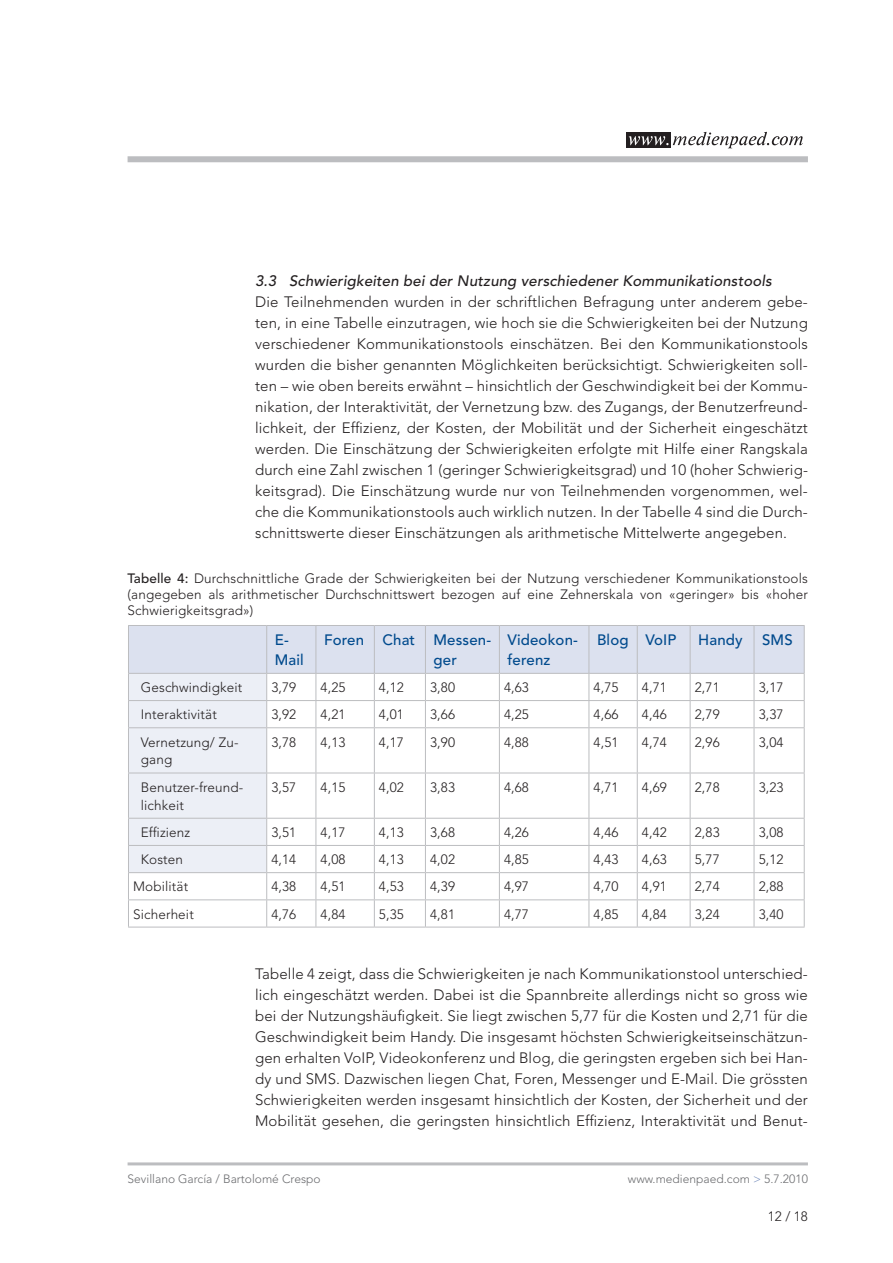
<style>
.page{position:relative;width:893px;height:1263px;background:#fff}
.page>*{position:absolute;margin:0;border:0;box-sizing:border-box;transform-origin:0 0}
.t1{font:300 15px/21px "Avenir LT Std";letter-spacing:.01em;color:#231f20;text-align:justify}
.t2{font:italic 500 15px "Avenir LT Std";letter-spacing:.01em;color:#231f20}
.t3{font:500 15px/19.5px "Avenir LT Std";letter-spacing:.01em;color:#004a8d}
.t4{font:300 13.5px/16.2px "Avenir LT Std";letter-spacing:.01em;color:#231f20}
.t5{font:300 12px "Avenir LT Std";color:#6c6d70}
.s1{font-weight:500}
.s2{color:#748cbb}
</style>
<div class="page">
<div style="left:128px;top:156px;width:680px;height:6px;background:#bcbdc0"></div>
<hr style="left:128px;top:1162px;width:680px;height:3px;background:#bcbdc0">
<div style="left:626px;top:133px;width:45px;height:15px;background:#231f20"></div>
<svg style="left:629px;top:132px;width:174px;height:16px"></svg>
<hr style="left:128px;top:927px;width:139px;height:1px;background:#bcbdc0">
<hr style="left:267px;top:927px;width:49px;height:1px;background:#bcbdc0">
<hr style="left:316px;top:927px;width:58px;height:1px;background:#bcbdc0">
<hr style="left:374px;top:927px;width:51px;height:1px;background:#bcbdc0">
<hr style="left:425px;top:927px;width:74px;height:1px;background:#bcbdc0">
<hr style="left:499px;top:927px;width:90px;height:1px;background:#bcbdc0">
<hr style="left:589px;top:927px;width:48px;height:1px;background:#bcbdc0">
<hr style="left:637px;top:927px;width:53px;height:1px;background:#bcbdc0">
<hr style="left:690px;top:927px;width:64px;height:1px;background:#bcbdc0">
<hr style="left:754px;top:927px;width:51px;height:1px;background:#bcbdc0">
<svg style="left:128px;top:625px;width:677px;height:302px"></svg>
<hr style="left:128px;top:872px;width:139px;height:1px;background:#bcbdc0">
<p class="t2" style="left:255px;top:272px;width:518px">3.3 Schwierigkeiten bei der Nutzung verschiedener Kommunikationstools</p>
<p class="t1" style="left:255px;top:291px;width:554px">Die Teilnehmenden wurden in der schriftlichen Befragung unter anderem gebe&shy;ten, in eine Tabelle einzutragen, wie hoch sie die Schwierigkeiten bei der Nutzung verschiedener Kommunikationstools einschätzen. Bei den Kommunikationstools wurden die bisher genannten Möglichkeiten berücksichtigt. Schwierigkeiten soll&shy;ten – wie oben bereits erwähnt – hinsichtlich der Geschwindigkeit bei der Kommu&shy;nikation, der Interaktivität, der Vernetzung bzw. des Zugangs, der Benutzerfreund&shy;lichkeit, der Effizienz, der Kosten, der Mobilität und der Sicherheit eingeschätzt werden. Die Einschätzung der Schwierigkeiten erfolgte mit Hilfe einer Rangskala durch eine Zahl zwischen 1 (geringer Schwierigkeitsgrad) und 10 (hoher Schwierig&shy;keitsgrad). Die Einschätzung wurde nur von Teilnehmenden vorgenommen, wel&shy;che die Kommunikationstools auch wirklich nutzen. In der Tabelle 4 sind die Durch&shy;schnittswerte dieser Einschätzungen als arithmetische Mittelwerte angegeben.</p>
<p class="t4" style="left:128px;top:570px;width:682px;text-align:justify"><span class="s1">Tabelle 4:</span> Durchschnittliche Grade der Schwierigkeiten bei der Nutzung verschiedener Kommunikationstools (angegeben als arithmetischer Durchschnittswert bezogen auf eine Zehnerskala von «geringer» bis «hoher Schwierigkeitsgrad»)</p>
<p class="t3" style="left:275px;top:631px;width:31px">E-<br>Mail</p>
<p class="t3" style="left:434px;top:631px;width:59px;text-indent:-109px">Foren Chat Messen&shy;ger</p>
<p class="t3" style="left:507px;top:631px;width:72px">Videokon&shy;ferenz</p>
<p class="t3" style="left:597px;top:631px;width:81px">Blog VoIP</p>
<p class="t3" style="left:698px;top:631px;width:46px">Handy</p>
<p class="t3" style="left:762px;top:631px;width:32px">SMS</p>
<p class="t4" style="left:141px;top:679px;width:103px">Geschwindigkeit</p>
<p class="t4" style="left:271px;top:679px;width:26px">3,79</p>
<p class="t4" style="left:321px;top:679px;width:26px">4,25</p>
<p class="t4" style="left:379px;top:679px;width:26px">4,12</p>
<p class="t4" style="left:430px;top:679px;width:26px">3,80</p>
<p class="t4" style="left:504px;top:679px;width:26px">4,63</p>
<p class="t4" style="left:594px;top:679px;width:26px">4,75</p>
<p class="t4" style="left:642px;top:679px;width:26px">4,71</p>
<p class="t4" style="left:695px;top:679px;width:26px">2,71</p>
<p class="t4" style="left:759px;top:679px;width:26px">3,17</p>
<p class="t4" style="left:141px;top:706px;width:77px">Interaktivität</p>
<p class="t4" style="left:271px;top:706px;width:26px">3,92</p>
<p class="t4" style="left:321px;top:706px;width:26px">4,21</p>
<p class="t4" style="left:379px;top:706px;width:26px">4,01</p>
<p class="t4" style="left:430px;top:706px;width:26px">3,66</p>
<p class="t4" style="left:504px;top:706px;width:26px">4,25</p>
<p class="t4" style="left:594px;top:706px;width:26px">4,66</p>
<p class="t4" style="left:642px;top:706px;width:26px">4,46</p>
<p class="t4" style="left:695px;top:706px;width:26px">2,79</p>
<p class="t4" style="left:759px;top:706px;width:26px">3,37</p>
<p class="t4" style="left:141px;top:733px;width:99px;line-height:18px">Vernetzung/ Zu&shy;gang</p>
<p class="t4" style="left:271px;top:734px;width:26px">3,78</p>
<p class="t4" style="left:321px;top:734px;width:26px">4,13</p>
<p class="t4" style="left:379px;top:734px;width:26px">4,17</p>
<p class="t4" style="left:430px;top:734px;width:26px">3,90</p>
<p class="t4" style="left:504px;top:734px;width:26px">4,88</p>
<p class="t4" style="left:594px;top:734px;width:26px">4,51</p>
<p class="t4" style="left:642px;top:734px;width:26px">4,74</p>
<p class="t4" style="left:695px;top:734px;width:26px">2,96</p>
<p class="t4" style="left:759px;top:734px;width:26px">3,04</p>
<p class="t4" style="left:141px;top:778px;width:104px;line-height:18px">Benutzer-freund&shy;lichkeit</p>
<p class="t4" style="left:271px;top:779px;width:26px">3,57</p>
<p class="t4" style="left:321px;top:779px;width:26px">4,15</p>
<p class="t4" style="left:379px;top:779px;width:26px">4,02</p>
<p class="t4" style="left:430px;top:779px;width:26px">3,83</p>
<p class="t4" style="left:504px;top:779px;width:26px">4,68</p>
<p class="t4" style="left:594px;top:779px;width:26px">4,71</p>
<p class="t4" style="left:642px;top:779px;width:26px">4,69</p>
<p class="t4" style="left:695px;top:779px;width:26px">2,78</p>
<p class="t4" style="left:759px;top:779px;width:26px">3,23</p>
<p class="t4" style="left:141px;top:824px;width:51px">Effizienz</p>
<p class="t4" style="left:271px;top:824px;width:26px">3,51</p>
<p class="t4" style="left:321px;top:824px;width:26px">4,17</p>
<p class="t4" style="left:379px;top:824px;width:26px">4,13</p>
<p class="t4" style="left:430px;top:824px;width:26px">3,68</p>
<p class="t4" style="left:504px;top:824px;width:26px">4,26</p>
<p class="t4" style="left:594px;top:824px;width:26px">4,46</p>
<p class="t4" style="left:642px;top:824px;width:26px">4,42</p>
<p class="t4" style="left:695px;top:824px;width:26px">2,83</p>
<p class="t4" style="left:759px;top:824px;width:26px">3,08</p>
<p class="t4" style="left:141px;top:851px;width:44px">Kosten</p>
<p class="t4" style="left:271px;top:851px;width:26px">4,14</p>
<p class="t4" style="left:321px;top:851px;width:26px">4,08</p>
<p class="t4" style="left:379px;top:851px;width:26px">4,13</p>
<p class="t4" style="left:430px;top:851px;width:26px">4,02</p>
<p class="t4" style="left:504px;top:851px;width:26px">4,85</p>
<p class="t4" style="left:594px;top:851px;width:26px">4,43</p>
<p class="t4" style="left:642px;top:851px;width:26px">4,63</p>
<p class="t4" style="left:695px;top:851px;width:26px">5,77</p>
<p class="t4" style="left:759px;top:851px;width:26px">5,12</p>
<p class="t4" style="left:133px;top:879px;width:57px">Mobilität</p>
<p class="t4" style="left:271px;top:879px;width:26px">4,38</p>
<p class="t4" style="left:321px;top:879px;width:26px">4,51</p>
<p class="t4" style="left:379px;top:879px;width:26px">4,53</p>
<p class="t4" style="left:430px;top:879px;width:26px">4,39</p>
<p class="t4" style="left:504px;top:879px;width:26px">4,97</p>
<p class="t4" style="left:594px;top:879px;width:26px">4,70</p>
<p class="t4" style="left:642px;top:879px;width:26px">4,91</p>
<p class="t4" style="left:695px;top:879px;width:26px">2,74</p>
<p class="t4" style="left:759px;top:879px;width:26px">2,88</p>
<p class="t4" style="left:133px;top:906px;width:62px">Sicherheit</p>
<p class="t4" style="left:271px;top:906px;width:26px">4,76</p>
<p class="t4" style="left:321px;top:906px;width:26px">4,84</p>
<p class="t4" style="left:379px;top:906px;width:26px">5,35</p>
<p class="t4" style="left:430px;top:906px;width:26px">4,81</p>
<p class="t4" style="left:504px;top:906px;width:26px">4,77</p>
<p class="t4" style="left:594px;top:906px;width:26px">4,85</p>
<p class="t4" style="left:642px;top:906px;width:26px">4,84</p>
<p class="t4" style="left:695px;top:906px;width:26px">3,24</p>
<p class="t4" style="left:759px;top:906px;width:26px">3,40</p>
<p class="t1" style="left:255px;top:963px;width:554px">Tabelle 4 zeigt, dass die Schwierigkeiten je nach Kommunikationstool unterschied&shy;lich eingeschätzt werden. Dabei ist die Spannbreite allerdings nicht so gross wie bei der Nutzungshäufigkeit. Sie liegt zwischen 5,77 für die Kosten und 2,71 für die Geschwindigkeit beim Handy. Die insgesamt höchsten Schwierigkeitseinschätzun&shy;gen erhalten VoIP, Videokonferenz und Blog, die geringsten ergeben sich bei Han&shy;dy und SMS. Dazwischen liegen Chat, Foren, Messenger und E-Mail. Die grössten Schwierigkeiten werden insgesamt hinsichtlich der Kosten, der Sicherheit und der Mobilität gesehen, die geringsten hinsichtlich Effizienz, Interaktivität und Benut-</p>
<p class="t5" style="left:128px;top:1171px;width:194px">Sevillano García / Bartolomé Crespo</p>
<p class="t5" style="left:628px;top:1171px;width:181px">www.medienpaed.com <span class="s2">&gt;</span> 5.7.2010</p>
<p class="t4" style="left:768px;top:1208px;width:42px">12 / 18</p>
</div>
